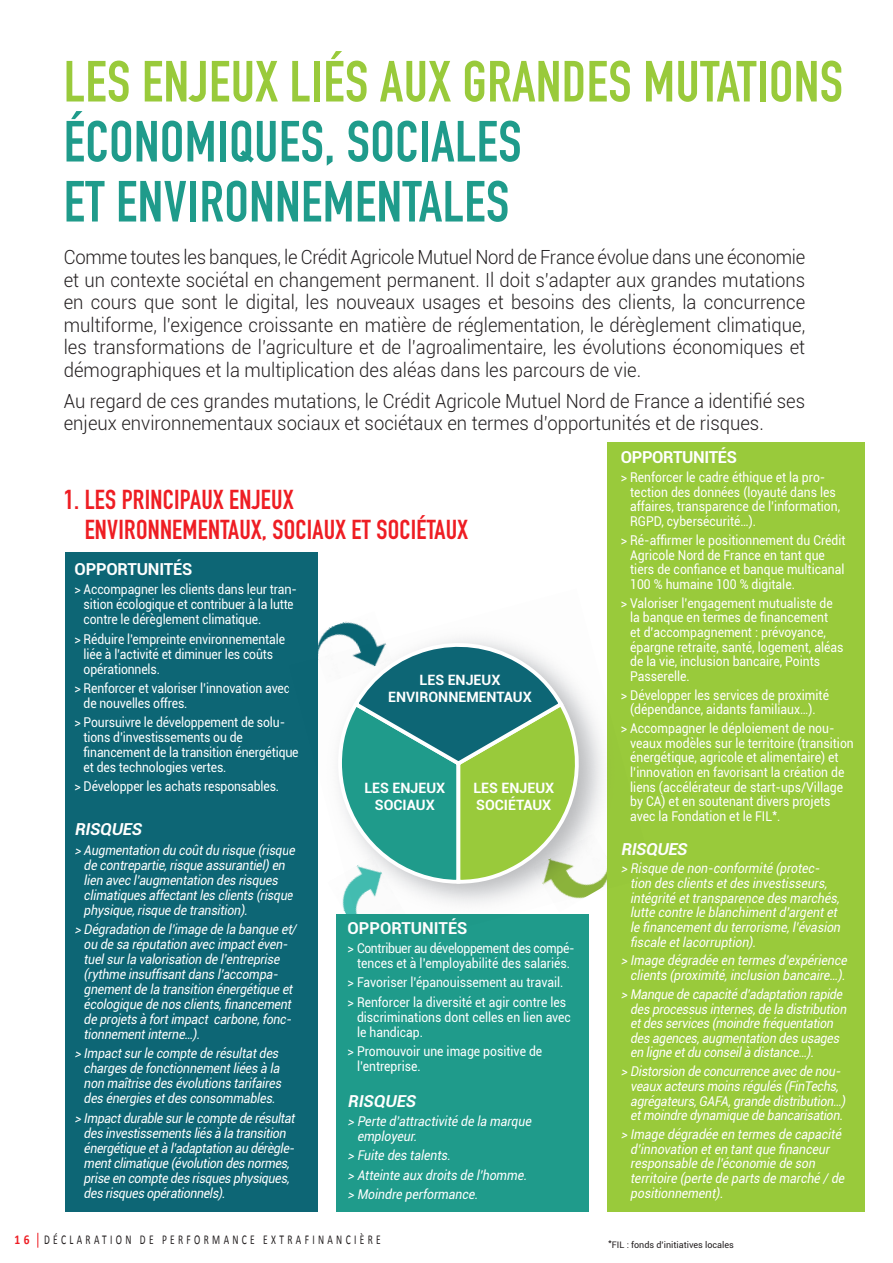
<style>
.page{position:relative;width:893px;height:1263px;background:#fff}
.page>*{position:absolute;margin:0;border:0;box-sizing:border-box;transform-origin:0 0}
.t1{font:700 57px "DIN Condensed";letter-spacing:.01em;color:#1f9b8b}
.t2{font:700 57px "DIN Condensed";letter-spacing:.01em;color:#99ca3b}
.t3{font:700 27px/30px "DIN Condensed";letter-spacing:.01em;color:#ee1d23}
.t4{font:300 19.5px/22.5px "Roboto";color:#231f20;text-align:justify;scale:.95 1}
.t5{font:700 16.5px "Roboto";letter-spacing:-.01em;color:#fff}
.t6{font:italic 700 16.5px "Roboto";color:#fff}
.t7{font:700 14.25px "Roboto";color:#fff}
.t8{font:italic 13.5px/15px "Roboto";color:#fff;scale:.9 1}
.t9{font:13.5px/14.7px "Roboto";color:#fff;scale:.9 1}
.t10{font:13.5px/15px "Roboto";letter-spacing:-.025em;color:#fff;text-align:center;scale:.9 1}
.t11{font:13.5px "Calibri";letter-spacing:.35em;color:#231f20;scale:.7 1}
.t12{font:700 13.5px "Calibri";color:#ee1d23;scale:.85 1}
.t13{font:9px "Roboto";color:#231f20}
</style>
<div class="page">
<div style="left:65px;top:552px;width:253px;height:660px;background:#0d6675"></div>
<div style="left:607px;top:442px;width:258px;height:769px;background:#99ca3b"></div>
<div style="left:336px;top:913px;width:253px;height:298px;background:#1f9b8b"></div>
<img style="left:318px;top:621px;width:289px;height:293px">
<svg style="left:338px;top:628px;width:256px;height:256px"></svg>
<svg style="left:37px;top:1233px;width:1px;height:15px"></svg>
<p class="t2" style="left:64px;top:43px;width:781px">LES ENJEUX LIÉS AUX GRANDES MUTATIONS</p>
<p class="t1" style="left:64px;top:103px;width:459px">ÉCONOMIQUES, SOCIALES</p>
<p class="t1" style="left:64px;top:163px;width:447px">ET ENVIRONNEMENTALES</p>
<p class="t4" style="left:64px;top:245px;width:782px">Comme toutes les banques, le Crédit Agricole Mutuel Nord de France évolue dans une économie et un contexte sociétal en changement permanent. Il doit s’adapter aux grandes mutations en cours que sont le digital, les nouveaux usages et besoins des clients, la concurrence multiforme, l’exigence croissante en matière de réglementation, le dérèglement climatique, les transformations de l’agriculture et de l’agroalimentaire, les évolutions économiques et démographiques et la multiplication des aléas dans les parcours de vie.</p>
<p class="t4" style="left:64px;top:389px;width:782px">Au regard de ces grandes mutations, le Crédit Agricole Mutuel Nord de France a identifié ses enjeux environnementaux sociaux et sociétaux en termes d’opportunités et de risques.</p>
<p class="t3" style="left:85px;top:485px;width:385px;text-indent:-21px">1. LES PRINCIPAUX ENJEUX<br>ENVIRONNEMENTAUX, SOCIAUX ET SOCIÉTAUX</p>
<p class="t5" style="left:74px;top:558px;width:119px">OPPORTUNITÉS</p>
<p class="t9" style="left:84px;top:582px;width:238px;text-indent:-9px">&gt; Accompagner les clients dans leur tran&shy;sition écologique et contribuer à la lutte contre le dérèglement climatique.</p>
<p class="t9" style="left:84px;top:631px;width:225px;text-indent:-9px">&gt; Réduire l’empreinte environnementale liée à l’activité et diminuer les coûts opérationnels.</p>
<p class="t9" style="left:84px;top:680px;width:231px;text-indent:-9px">&gt; Renforcer et valoriser l’innovation avec de nouvelles offres.</p>
<p class="t9" style="left:84px;top:714px;width:240px;text-indent:-9px">&gt; Poursuivre le développement de solu&shy;tions d’investissements ou de financement de la transition énergétique et des technologies vertes.</p>
<p class="t9" style="left:74px;top:779px;width:229px">&gt; Développer les achats responsables.</p>
<p class="t6" style="left:74px;top:818px;width:72px">RISQUES</p>
<p class="t8" style="left:84px;top:842px;width:240px;text-indent:-9px">&gt; Augmentation du coûtdu risque (risque de contrepartie,risque assurantiel)en lien avec l’augmentation des risques climatiques affectantles clients (risque physique,risque de transition).</p>
<p class="t8" style="left:84px;top:921px;width:241px;text-indent:-9px">&gt; Dégradation de l’image de la banque et/ ou de sa réputation avec impactéven&shy;tuelsurla valorisation de l’entreprise (rythme insuffisantdans l’accompa&shy;gnementde la transition énergétique et écologique de nos clients,financement de projets à fortimpact carbone,fonc&shy;tionnementinterne…).</p>
<p class="t8" style="left:84px;top:1045px;width:224px;text-indent:-9px">&gt; Impactsurle compte de résultatdes charges de fonctionnementliées à la non maîtrise des évolutions tarifaires des énergies etdes consommables.</p>
<p class="t8" style="left:84px;top:1110px;width:239px;text-indent:-9px">&gt; Impactdurablesurlecomptederésultat desinvestissementsliésà la transition énergétiqueetà l’adaptation au dérègle&shy;mentclimatique(évolution desnormes, priseen comptedesrisquesphysiques, desrisquesopérationnels).</p>
<p class="t7" style="left:419px;top:669px;width:82px">LES ENJEUX</p>
<p class="t7" style="left:388px;top:686px;width:145px">ENVIRONNEMENTAUX</p>
<p class="t7" style="left:364px;top:778px;width:82px">LES ENJEUX</p>
<p class="t7" style="left:375px;top:795px;width:61px">SOCIAUX</p>
<p class="t7" style="left:473px;top:778px;width:82px">LES ENJEUX</p>
<p class="t7" style="left:476px;top:795px;width:77px">SOCIÉTAUX</p>
<p class="t5" style="left:348px;top:916px;width:121px">OPPORTUNITÉS</p>
<p class="t10" style="left:348px;top:940px;width:254px">&gt; Contribuer au développement des compé&shy;tences et à l’employabilité des salariés.</p>
<p class="t9" style="left:348px;top:974px;width:241px">&gt; Favoriser l’épanouissement au travail.</p>
<p class="t9" style="left:357px;top:994px;width:239px;text-indent:-9px">&gt; Renforcer la diversité et agir contre les discriminations dont celles en lien avec le handicap.</p>
<p class="t9" style="left:357px;top:1043px;width:207px;text-indent:-9px">&gt; Promouvoir une image positive de l’entreprise.</p>
<p class="t6" style="left:348px;top:1089px;width:73px">RISQUES</p>
<p class="t8" style="left:357px;top:1113px;width:198px;text-indent:-9px">&gt; Perte d’attractivité de la marque employeur.</p>
<p class="t8" style="left:348px;top:1147px;width:119px">&gt; Fuite des talents.</p>
<p class="t8" style="left:348px;top:1167px;width:204px">&gt; Atteinte aux droits de l’homme.</p>
<p class="t8" style="left:348px;top:1186px;width:150px">&gt; Moindre performance.</p>
<p class="t12" style="left:15px;top:1231px;width:19px">1 6</p>
<p class="t11" style="left:44px;top:1231px;width:482px">DÉCLARATION DE PERFORMANCE EXTRAFINANCIÈRE</p>
<p class="t5" style="left:621px;top:446px;width:118px">OPPORTUNITÉS</p>
<p class="t9" style="left:630px;top:470px;width:235px;text-indent:-9px">&gt; Renforcer le cadre éthique et la pro&shy;tection des données (loyauté dans les affaires, transparence de l’information, RGPD, cybersécurité…).</p>
<p class="t9" style="left:630px;top:532px;width:241px;text-indent:-9px">&gt; Ré-affirmer le positionnement du Crédit Agricole Nord de France en tant que tiers de confiance et banque multicanal 100 % humaine 100 % digitale.</p>
<p class="t9" style="left:630px;top:595px;width:238px;text-indent:-9px">&gt; Valoriser l’engagement mutualiste de la banque en termes de financement<br>et d’accompagnement : prévoyance, épargne retraite, santé, logement, aléas de la vie, inclusion bancaire, Points Passerelle.</p>
<p class="t9" style="left:621px;top:687px;width:233px;text-align:center">&gt; Développer les services de proximité (dépendance, aidants familiaux…).</p>
<p class="t9" style="left:630px;top:720px;width:250px;text-indent:-9px">&gt; Accompagner le déploiement de nou&shy;veaux modèles sur le territoire (transition énergétique, agricole et alimentaire) et l’innovation en favorisant la création de liens (accélérateur de start-ups/Village by CA) et en soutenant divers projets avec la Fondation et le FIL*.</p>
<p class="t6" style="left:621px;top:837px;width:71px">RISQUES</p>
<p class="t8" style="left:630px;top:861px;width:238px;text-indent:-9px">&gt; Risque de non-conformité (protec&shy;tion des clients etdes investisseurs, intégrité ettransparence des marchés, lutte contre le blanchimentd’argentet le financementdu terrorisme,l’évasion fiscale etlacorruption).</p>
<p class="t8" style="left:621px;top:953px;width:256px;text-align:center">&gt; Image dégradée en termes d’expérience clients (proximité,inclusion bancaire…).</p>
<p class="t8" style="left:630px;top:986px;width:245px;text-indent:-9px">&gt; Manquedecapacitéd’adaptation rapide desprocessusinternes,dela distribution etdesservices(moindrefréquentation desagences,augmentation desusages en ligneetdu conseilà distance…).</p>
<p class="t8" style="left:630px;top:1064px;width:244px;text-indent:-9px">&gt; Distorsion deconcurrenceavecdenou&shy;veauxacteursmoinsrégulés(FinTechs, agrégateurs,GAFA,grandedistribution…) etmoindredynamiquedebancarisation.</p>
<p class="t8" style="left:630px;top:1126px;width:243px;text-indent:-9px">&gt; Image dégradée en termes de capacité d’innovation eten tantque financeur responsable de l’économie de son territoire (perte de parts de marché /de positionnement).</p>
<p class="t13" style="left:608px;top:1238px;width:127px">*FIL : fonds d’initiatives locales</p>
</div>
